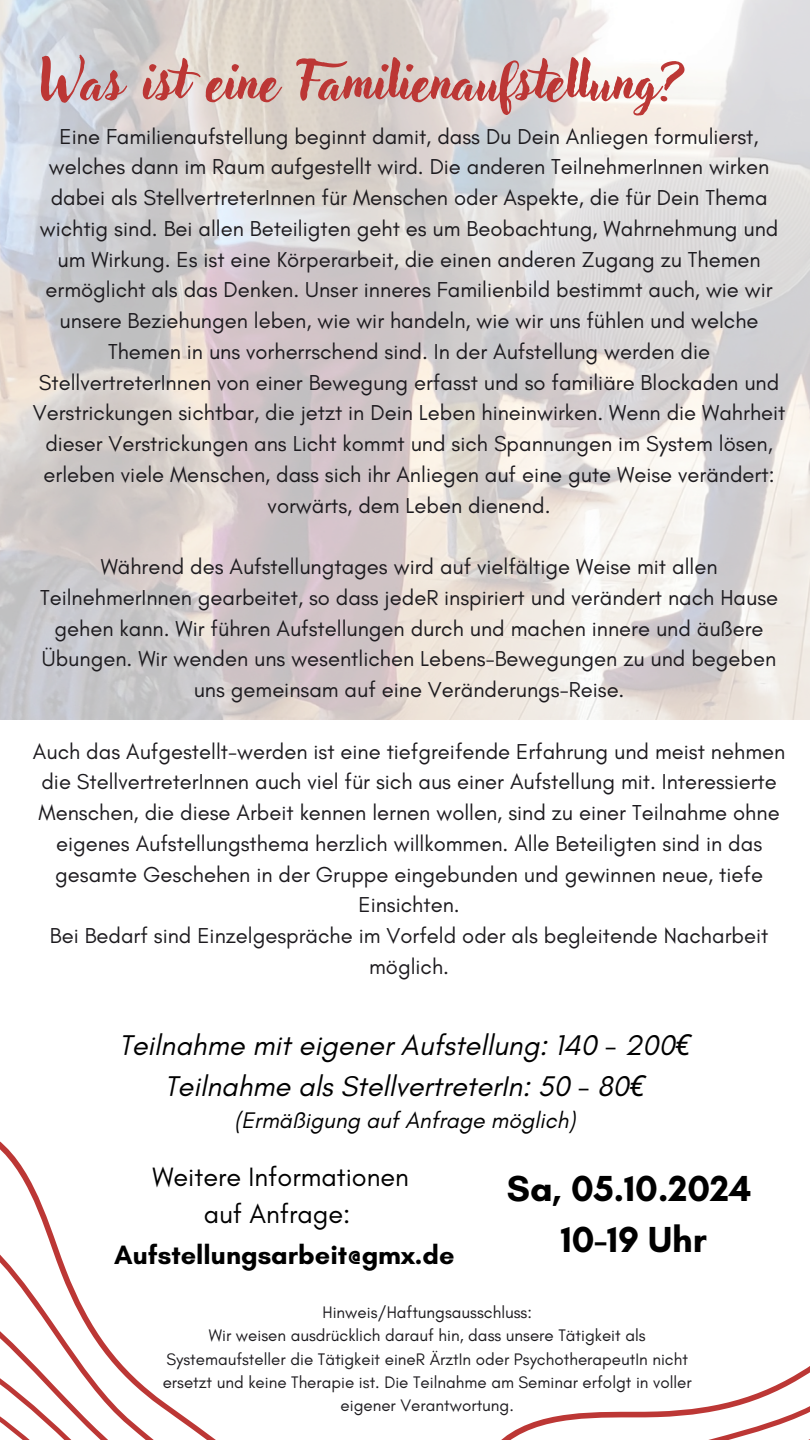
<style>
.page{position:relative;width:810px;height:1440px;background:#fff}
.page>*{position:absolute;margin:0;border:0;box-sizing:border-box;transform-origin:0 0}
.t1{font:53px "Adlery Pro Swash";color:#bc3735}
.t2{font:700 36.9px/51px "Glacial Indifference";color:#000;text-align:center}
.t3{font:italic 29px/40.5px "Glacial Indifference";color:#000;text-align:center}
.t4{font:27px/37.5px "Glacial Indifference";color:#000;text-align:center}
.t5{font:700 27px "Glacial Indifference";color:#000}
.t6{font:italic 23px "Glacial Indifference";color:#000}
.t7{font:22px/30.8px "Glacial Indifference";color:#1d1b1f;text-align:center}
.t8{font:17px/23.2px "Glacial Indifference";color:#1d1b1f;text-align:center}
.s1{font-family:"Noto Sans"}
</style>
<div class="page">
<svg style="left:32px;top:1198px;width:28px;height:55px"></svg>
<svg style="left:0;top:1253px;width:216px;height:187px"></svg>
<svg style="left:519px;top:1366px;width:291px;height:74px"></svg>
<img style="left:0;top:0;width:810px;height:720px">
<h5 class="t1" style="left:40px;top:57px;width:644px">Was ist eine Familienaufstellung?</h5>
<p class="t7" style="left:33px;top:121px;width:754px">Eine Familienaufstellung beginnt damit, dass Du Dein Anliegen formulierst, welches dann im Raum aufgestellt wird. Die anderen TeilnehmerInnen wirken dabei als StellvertreterInnen für Menschen oder Aspekte, die für Dein Thema wichtig sind. Bei allen Beteiligten geht es um Beobachtung, Wahrnehmung und um Wirkung. Es ist eine Körperarbeit, die einen anderen Zugang zu Themen ermöglicht als das Denken. Unser inneres Familienbild bestimmt auch, wie wir unsere Beziehungen leben, wie wir handeln, wie wir uns fühlen und welche Themen in uns vorherrschend sind. In der Aufstellung werden die StellvertreterInnen von einer Bewegung erfasst und so familiäre Blockaden und Verstrickungen sichtbar, die jetzt in Dein Leben hineinwirken. Wenn die Wahrheit dieser Verstrickungen ans Licht kommt und sich Spannungen im System lösen, erleben viele Menschen, dass sich ihr Anliegen auf eine gute Weise verändert: vorwärts, dem Leben dienend.</p>
<h1 class="t7" style="left:40px;top:551px;width:740px">Während des Aufstellungtages wird auf vielfältige Weise mit allen TeilnehmerInnen gearbeitet, so dass jedeR inspiriert und verändert nach Hause gehen kann. Wir führen Aufstellungen durch und machen innere und äußere Übungen. Wir wenden uns wesentlichen Lebens-Bewegungen zu und begeben uns gemeinsam auf eine Veränderungs-Reise.</h1>
<h5 class="t7" style="left:33px;top:736px;width:754px">Auch das Aufgestellt-werden ist eine tiefgreifende Erfahrung und meist nehmen die StellvertreterInnen auch viel für sich aus einer Aufstellung mit. Interessierte Menschen, die diese Arbeit kennen lernen wollen, sind zu einer Teilnahme ohne eigenes Aufstellungsthema herzlich willkommen. Alle Beteiligten sind in das gesamte Geschehen in der Gruppe eingebunden und gewinnen neue, tiefe Einsichten.<br>Bei Bedarf sind Einzelgespräche im Vorfeld oder als begleitende Nacharbeit möglich.</h5>
<p class="t3" style="left:119px;top:1025px;width:573px">Teilnahme mit eigener Aufstellung: 140 - 200<span class="s1">€<br></span>Teilnahme als StellvertreterIn: 50 - 80<span class="s1">€</span></p>
<h5 class="t6" style="left:234px;top:1106px;width:343px">(Ermäßigung auf Anfrage möglich)</h5>
<p class="t4" style="left:152px;top:1158px;width:258px">Weitere Informationen auf Anfrage:</p>
<p class="t2" style="left:507px;top:1163px;width:246px">Sa, 05.10.2024<br>10-19 Uhr</p>
<p class="t5" style="left:114px;top:1239px;width:342px">Aufstellungsarbeit@gmx.de</p>
<h5 class="t8" style="left:323px;top:1301px;width:211px">Hinweis/Haftungsausschluss:</h5>
<h4 class="t8" style="left:163px;top:1324px;width:531px">Wir weisen ausdrücklich darauf hin, dass unsere Tätigkeit als Systemaufsteller die Tätigkeit eineR ÄrztIn oder PsychotherapeutIn nicht ersetzt und keine Therapie ist. Die Teilnahme am Seminar erfolgt in voller eigener Verantwortung.</h4>
</div>
